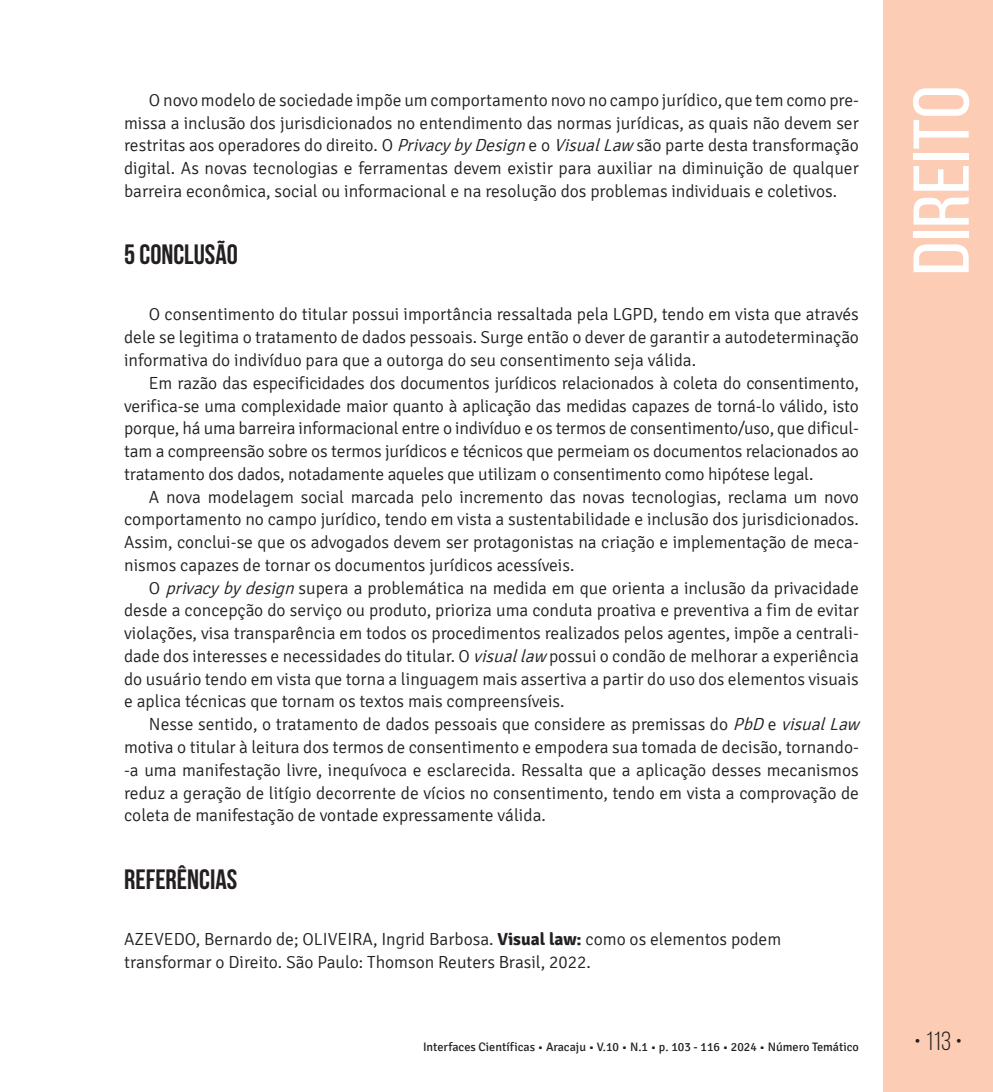
<style>
.page{position:relative;width:993px;height:1092px;background:#fff}
.page>*{position:absolute;margin:0;border:0;box-sizing:border-box;transform-origin:0 0}
.t1{font:78.75px "Bebas Neue";color:#fff;scale:1.09 1}
.t2{font:700 28px "Bebas Neue";color:#231f20}
.t3{font:26.25px "Bebas Neue";color:#231f20}
.t4{font:300 17.5px/22.8px "Signika";color:#231f20;text-align:justify}
.t5{font:12.25px "Signika";color:#231f20}
.s1{font-style:italic}
.s2{font-weight:700}
</style>
<div class="page">
<div style="left:883px;top:0;width:109px;height:1091px;background:#fcccb5"></div>
<p class="t4" style="left:124px;top:89px;width:736px;text-indent:25px">O novo modelo de sociedade impõe um comportamento novo no campo jurídico, que tem como pre&shy;missa a inclusão dos jurisdicionados no entendimento das normas jurídicas, as quais não devem ser restritas aos operadores do direito. O <span class="s1">PrivacybyDesign</span>e o <span class="s1">VisualLaw</span> são parte desta transformação digital. As novas tecnologias e ferramentas devem existir para auxiliar na diminuição de qualquer barreira econômica, social ou informacional e na resolução dos problemas individuais e coletivos.</p>
<h2 class="t2" style="left:124px;top:239px;width:115px">5 CONCLUSÃO</h2>
<p class="t4" style="left:124px;top:303px;width:736px;text-indent:25px">O consentimento do titular possui importância ressaltada pela LGPD, tendo em vista que através dele se legitima o tratamento de dados pessoais. Surge então o dever de garantir a autodeterminação informativa do indivíduo para que a outorga do seu consentimento seja válida.</p>
<p class="t4" style="left:124px;top:372px;width:736px;text-indent:25px">Em razão das especificidades dos documentos jurídicos relacionados à coleta do consentimento, verifica-se uma complexidade maior quanto à aplicação das medidas capazes de torná-lo válido, isto porque, há uma barreira informacional entre o indivíduo e os termos de consentimento/uso, que dificul&shy;tam a compreensão sobre os termos jurídicos e técnicos que permeiam os documentos relacionados ao tratamento dos dados, notadamente aqueles que utilizam o consentimento como hipótese legal.</p>
<p class="t4" style="left:124px;top:485px;width:736px;text-indent:25px">A nova modelagem social marcada pelo incremento das novas tecnologias, reclama um novo comportamento no campo jurídico, tendo em vista a sustentabilidade e inclusão dos jurisdicionados.<br>Assim, conclui-se que os advogados devem ser protagonistas na criação e implementação de meca&shy;nismos capazes de tornar os documentos jurídicos acessíveis.</p>
<p class="t4" style="left:124px;top:576px;width:736px;text-indent:25px">O <span class="s1">privacybydesign</span>supera a problemática na medida em que orienta a inclusão da privacidade desde a concepção do serviço ou produto, prioriza uma conduta proativa e preventiva a fim de evitar violações, visa transparência em todos os procedimentos realizados pelos agentes, impõe a centrali&shy;dade dos interesses e necessidades do titular. O <span class="s1">visuallaw</span> possui o condão de melhorar a experiência do usuário tendo em vista que torna a linguagem mais assertiva a partir do uso dos elementos visuais e aplica técnicas que tornam os textos mais compreensíveis.</p>
<p class="t4" style="left:124px;top:713px;width:741px;text-align:left;text-indent:25px">Nesse sentido, o tratamento de dados pessoais que considere as premissas do <span class="s1">PbD</span> e <span class="s1">visualLaw </span>motiva o titular à leitura dos termos de consentimento e empodera sua tomada de decisão, tornando--a uma manifestação livre, inequívoca e esclarecida. Ressalta que a aplicação desses mecanismos reduz a geração de litígio decorrente de vícios no consentimento, tendo em vista a comprovação de coleta de manifestação de vontade expressamente válida.</p>
<h2 class="t2" style="left:124px;top:863px;width:115px">REFERÊNCIAS</h2>
<p class="t4" style="left:124px;top:927px;width:658px">AZEVEDO, Bernardo de; OLIVEIRA, Ingrid Barbosa. <span class="s2">Visual law:</span> como os elementos podem transformar o Direito. São Paulo: Thomson Reuters Brasil, 2022.</p>
<h1 class="t1" style="left:898px;top:275px;width:176px;rotate:-90deg">Direito</h1>
<p class="t5" style="left:423px;top:1040px;width:437px">Interfaces Científicas • Aracaju • V.10 • N.1 • p. 103 - 116 • 2024 • Número Temático</p>
<h3 class="t3" style="left:913px;top:1026px;width:50px">• 113 •</h3>
</div>
